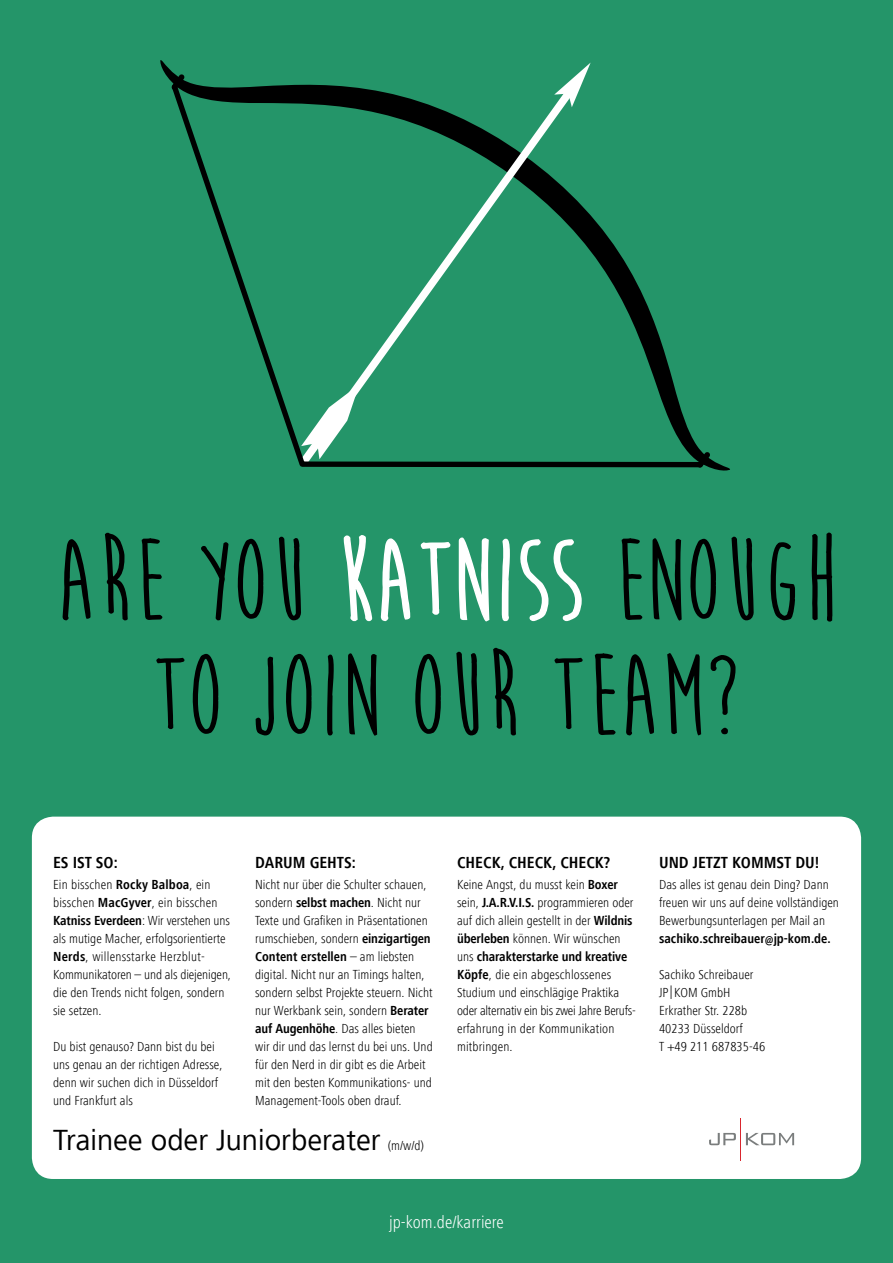
<style>
.page{position:relative;width:893px;height:1263px;background:#249569}
.page>*{position:absolute;margin:0;border:0;box-sizing:border-box;transform-origin:0 0}
.t1{font:700 118.2px/115.1px "Moon Flower";color:#000;text-align:center}
.t2{font:30px "Frutiger Next LT";color:#000}
.t3{font:300 condensed 18px "Frutiger Next LT";color:#fff}
.t4{font:700 condensed 16.5px "Frutiger Next LT";color:#000}
.t5{font:300 condensed 13.5px/18px "Frutiger Next LT";color:#000}
.t6{font:700 condensed 13.5px "Frutiger Next LT";color:#000}
.s1{color:#fff}
.s2{font-weight:700}
</style>
<div class="page">
<svg style="left:343px;top:535px;width:30px;height:87px"></svg>
<svg style="left:380px;top:538px;width:31px;height:84px"></svg>
<svg style="left:420px;top:542px;width:31px;height:73px"></svg>
<svg style="left:458px;top:537px;width:32px;height:85px"></svg>
<svg style="left:501px;top:538px;width:9px;height:84px"></svg>
<svg style="left:520px;top:539px;width:62px;height:83px"></svg>
<svg style="left:171px;top:74px;width:14px;height:6px"></svg>
<svg style="left:705px;top:452px;width:5px;height:16px"></svg>
<svg style="left:571px;top:63px;width:20px;height:17px"></svg>
<svg style="left:170px;top:80px;width:535px;height:388px"></svg>
<div style="left:32px;top:817px;width:829px;height:362px;background:#fff;border-radius:21px"></div>
<svg style="left:709px;top:1133px;width:27px;height:12px"></svg>
<svg style="left:746px;top:1133px;width:48px;height:12px"></svg>
<hr style="left:740px;top:1118px;width:1px;height:42px;background:#d9262e">
<h1 class="t1" style="left:55px;top:524px;width:784px">ARE YOU <span class="s1">KATNISS</span> ENOUGH<br>TO JOIN OUR TEAM?</h1>
<p class="t4" style="left:53px;top:853px;width:66px">ES IST SO:</p>
<p class="t5" style="left:53px;top:875px;width:179px">Ein bisschen <span class="s2">Rocky Balboa</span>, ein bisschen <span class="s2">MacGyver</span>, ein bisschen<br><span class="s2">Katniss Everdeen</span>: Wir verstehen uns als mutige Macher, erfolgsorientierte<br><span class="s2">Nerds</span>, willensstarke Herzblut-<br>Kommunikatoren – und als diejenigen, die den Trends nicht folgen, sondern sie setzen.</p>
<p class="t5" style="left:53px;top:1037px;width:171px">Du bist genauso? Dann bist du bei uns genau an der richtigen Adresse, denn wir suchen dich in Düsseldorf und Frankfurt als</p>
<p class="t4" style="left:255px;top:853px;width:102px">DARUM GEHTS:</p>
<p class="t5" style="left:255px;top:875px;width:179px">Nicht nur über die Schulter schauen, sondern <span class="s2">selbst machen</span>. Nicht nur Texte und Grafiken in Präsentationen rumschieben, sondern <span class="s2">einzigartigen Content erstellen</span> – am liebsten digital. Nicht nur an Timings halten, sondern selbst Projekte steuern. Nicht nur Werkbank sein, sondern <span class="s2">Berater auf Augenhöhe</span>. Das alles bieten wir dir und das lernst du bei uns. Und für den Nerd in dir gibt es die Arbeit mit den besten Kommunikations- und Management-Tools oben drauf.</p>
<h2 class="t2" style="left:53px;top:1123px;width:329px">Trainee oder Juniorberater</h2>
<p class="t5" style="left:388px;top:1136px;width:38px">(m/w/d)</p>
<p class="t4" style="left:457px;top:853px;width:155px">CHECK, CHECK, CHECK?</p>
<p class="t5" style="left:457px;top:875px;width:180px">Keine Angst, du musst kein <span class="s2">Boxer </span>sein, <span class="s2">J.A.R.V.I.S.</span> programmieren oder auf dich allein gestellt in der <span class="s2">Wildnis überleben</span> können. Wir wünschen uns <span class="s2">charakterstarke und kreative Köpfe</span>, die ein abgeschlossenes Studium und einschlägige Praktika oder alternativ ein bis zwei Jahre Berufs&shy;erfahrung in der Kommunikation mitbringen.</p>
<p class="t4" style="left:659px;top:853px;width:162px">UND JETZT KOMMST DU!</p>
<p class="t5" style="left:659px;top:875px;width:181px">Das alles ist genau dein Ding? Dann freuen wir uns auf deine vollständigen<br>Bewerbungsunterlagen per Mail an</p>
<p class="t6" style="left:659px;top:931px;width:173px">sachiko.schreibauer@jp-kom.de.</p>
<p class="t5" style="left:659px;top:965px;width:108px">Sachiko Schreibauer<br>JP|KOM GmbH<br>Erkrather Str. 228b<br>40233 Düsseldorf<br>T +49 211 687835-46</p>
<h3 class="t3" style="left:389px;top:1212px;width:116px">jp-kom.de/karriere</h3>
</div>
